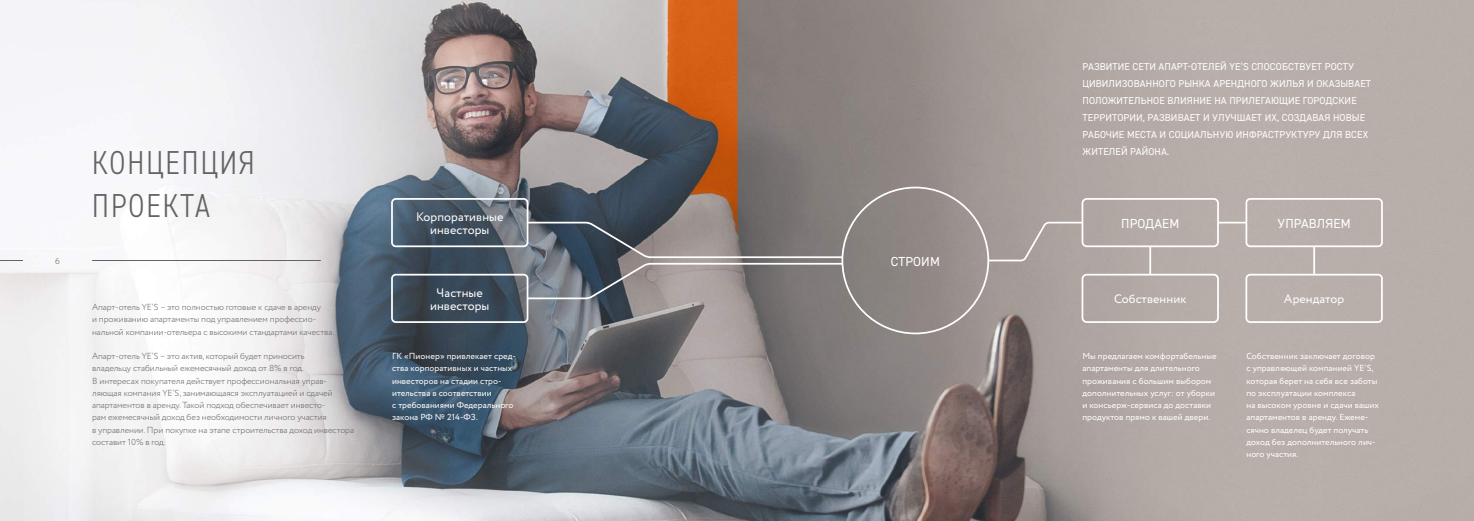
<style>
.page{position:relative;width:1474px;height:521px;background:#fff}
.page>*{position:absolute;margin:0;border:0;box-sizing:border-box;transform-origin:0 0}
.t1{font:300 33.25px/43.4px "DIN2014 Narrow";letter-spacing:.06em;color:#646363}
.t2{font:13.12px "DIN2014";letter-spacing:.01em;color:#fff}
.t3{font:12.25px/13.1px "Circe";letter-spacing:.005em;color:#fff;text-align:center}
.t4{font:10.06px/16.8px "DIN2014";letter-spacing:.01em;color:#fff}
.t5{font:8.75px/12.2px "Circe";letter-spacing:.005em;color:#fff}
.t6{font:300 8.75px/12.2px "Circe";letter-spacing:-.005em;color:#646363}
</style>
<div class="page">
<img style="left:0;top:0;width:1473px;height:521px">
<div style="left:391px;top:198px;width:137px;height:49px;border:2px solid #fff;border-radius:4px"></div>
<div style="left:391px;top:274px;width:137px;height:49px;border:2px solid #fff;border-radius:4px"></div>
<div style="left:1081px;top:198px;width:137px;height:49px;border:2px solid #fff;border-radius:4px"></div>
<div style="left:1081px;top:274px;width:137px;height:49px;border:2px solid #fff;border-radius:4px"></div>
<div style="left:1245px;top:198px;width:137px;height:49px;border:2px solid #fff;border-radius:4px"></div>
<div style="left:1245px;top:274px;width:137px;height:49px;border:2px solid #fff;border-radius:4px"></div>
<svg style="left:526px;top:221px;width:318px;height:79px"></svg>
<svg style="left:1217px;top:222px;width:29px;height:1px"></svg>
<hr style="left:1149px;top:246px;width:2px;height:29px;background:#fff">
<svg style="left:1313px;top:246px;width:1px;height:29px"></svg>
<svg style="left:986px;top:221px;width:98px;height:41px"></svg>
<hr style="left:92px;top:260px;width:229px;height:1px;background:#646363">
<svg style="left:0;top:260px;width:23px;height:1px"></svg>
<h1 class="t1" style="left:92px;top:141px;width:164px">КОНЦЕПЦИЯ<br>ПРОЕКТА</h1>
<h3 class="t3" style="left:416px;top:210px;width:89px">Корпоративные инвесторы</h3>
<p class="t6" style="left:55px;top:255px;width:6px">6</p>
<h2 class="t2" style="left:890px;top:253px;width:51px">СТРОИМ</h2>
<p class="t6" style="left:92px;top:301px;width:243px">Апарт-отель YE’S – это полностью готовые к сдаче в аренду<br>и проживанию апартаменты под управлением профессио&shy;нальной компании-отельера с высокими стандартами качества.</p>
<p class="t6" style="left:92px;top:350px;width:263px">Апарт-отель YE’S – это актив, который будет приносить<br>владельцу стабильный ежемесячный доход от 8% в год.<br>В интересах покупателя действует профессиональная управ&shy;ляющая компания YE’S, занимающаяся эксплуатацией и сдачей апартаментов в аренду. Такой подход обеспечивает инвесто-<br>рам ежемесячный доход без необходимости личного участия<br>в управлении. При покупке на этапе строительства доход инвестора составит 10% в год.</p>
<h3 class="t3" style="left:430px;top:286px;width:61px">Частные инвесторы</h3>
<p class="t5" style="left:392px;top:350px;width:125px">ГК «Пионер» привлекает сред&shy;ства корпоративных и частных инвесторов на стадии стро&shy;ительства в соответствии<br>с требованиями Федерального закона РФ № 214-ФЗ.</p>
<p class="t4" style="left:1082px;top:58px;width:290px">РАЗВИТИЕ СЕТИ АПАРТ-ОТЕЛЕЙ YE’S СПОСОБСТВУЕТ РОСТУ ЦИВИЛИЗОВАННОГО РЫНКА АРЕНДНОГО ЖИЛЬЯ И ОКАЗЫВАЕТ ПОЛОЖИТЕЛЬНОЕ ВЛИЯНИЕ НА ПРИЛЕГАЮЩИЕ ГОРОДСКИЕ ТЕРРИТОРИИ, РАЗВИВАЕТ И УЛУЧШАЕТ ИХ, СОЗДАВАЯ НОВЫЕ РАБОЧИЕ МЕСТА И СОЦИАЛЬНУЮ ИНФРАСТРУКТУРУ ДЛЯ ВСЕХ ЖИТЕЛЕЙ РАЙОНА.</p>
<h2 class="t2" style="left:1121px;top:215px;width:60px">ПРОДАЕМ</h2>
<h2 class="t2" style="left:1277px;top:215px;width:74px">УПРАВЛЯЕМ</h2>
<h3 class="t3" style="left:1114px;top:293px;width:74px">Собственник</h3>
<h3 class="t3" style="left:1283px;top:293px;width:62px">Арендатор</h3>
<p class="t5" style="left:1082px;top:350px;width:136px">Мы предлагаем комфортабельные апартаменты для длительного проживания с большим выбором дополнительных услуг: от уборки и консьерж-сервиса до доставки продуктов прямо к вашей двери.</p>
<p class="t5" style="left:1246px;top:350px;width:134px">Собственник заключает договор с управляющей компанией YE’S, которая берет на себя все заботы по эксплуатации комплекса<br>на высоком уровне и сдачи ваших апартаментов в аренду. Ежеме&shy;сячно владелец будет получать доход без дополнительного лич&shy;ного участия.</p>
</div>
